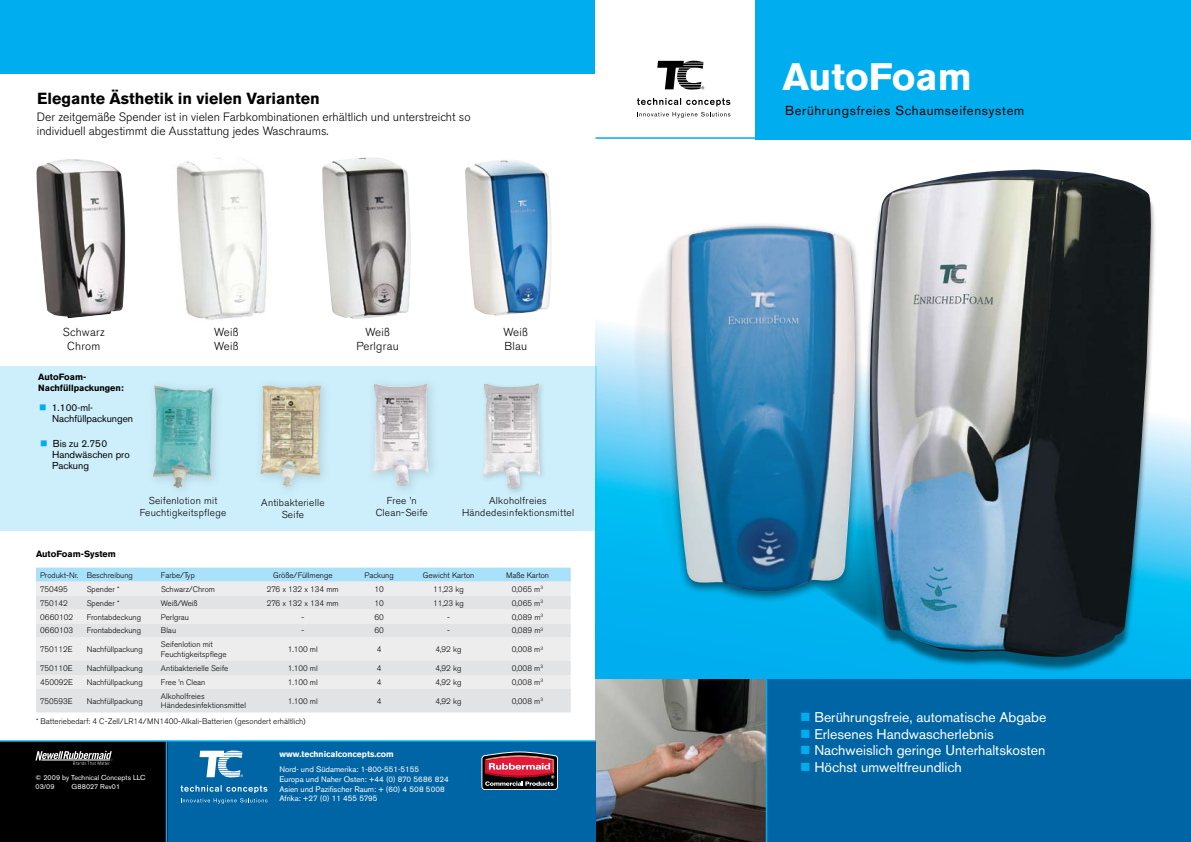
<style>
.page{position:relative;width:1191px;height:842px;background:#fff}
.page>*{position:absolute;margin:0;border:0;box-sizing:border-box;transform-origin:0 0}
.t1{font:700 38px "Akzidenz Grotesk BE";color:#fff}
.t2{font:700 16px "Akzidenz Grotesk BE";color:#000}
.t3{font:14px "Akzidenz Grotesk BE";color:#fff}
.t4{font:13px "Akzidenz Grotesk BE";letter-spacing:.055em;color:#000}
.t5{font:300 12px/14.4px "Akzidenz Grotesk BE";color:#000}
.t6{font:300 11.5px/13.8px "Akzidenz Grotesk BE";letter-spacing:.025em;color:#000;text-align:center}
.t7{font:300 10px/12px "Akzidenz Grotesk BE";letter-spacing:.025em;color:#000;text-align:center}
.t8{font:10px/11px "Akzidenz Grotesk BE";color:#000}
.t9{font:700 9px/10.8px "Akzidenz Grotesk BE";color:#000}
.t10{font:700 8.5px "Akzidenz Grotesk BE";color:#fff}
.t11{font:300 8px/9.6px "Akzidenz Grotesk BE";color:#000}
.t12{font:8px/9.6px "Akzidenz Grotesk BE";color:#fff}
.t13{font:7.1px/8.6px "Akzidenz Grotesk BE";color:#fff}
.s1{color:#00aeef}
</style>
<div class="page">
<img style="left:595px;top:679px;width:170px;height:163px">
<svg style="left:595px;top:169px;width:596px;height:510px"></svg>
<div style="left:662px;top:221px;width:200px;height:381px;background:#000;opacity:.6"></div>
<img style="left:671px;top:226px;width:189px;height:366px">
<div style="left:755px;top:0;width:436px;height:140px;background:#00aeef"></div>
<div style="left:766px;top:679px;width:425px;height:163px;background:#0065a4"></div>
<svg style="left:657px;top:61px;width:47px;height:29px"></svg>
<svg style="left:637px;top:112px;width:93px;height:6px"></svg>
<svg style="left:637px;top:98px;width:93px;height:8px"></svg>
<hr style="left:595px;top:137px;width:596px;height:2px;background:#00aeef">
<div style="left:864px;top:174px;width:292px;height:498px;background:#000;opacity:.5"></div>
<img style="left:869px;top:170px;width:282px;height:491px">
<svg style="left:808px;top:395px;width:80px;height:241px;background:#529cbb"></svg>
<hr style="left:765px;top:678px;width:2px;height:164px;background:#00aeef">
<svg style="left:632px;top:256px;width:57px;height:323px;background:#8cd3eb"></svg>
<div style="left:0;top:0;width:594px;height:74px;background:#00aeef"></div>
<div style="left:166px;top:741px;width:429px;height:101px;background:#0065a4"></div>
<div style="left:0;top:741px;width:167px;height:101px;background:#000"></div>
<svg style="left:35px;top:751px;width:77px;height:14px"></svg>
<hr style="left:0;top:740px;width:595px;height:2px;background:#00aeef">
<hr style="left:166px;top:741px;width:1px;height:101px;background:#00aeef">
<svg style="left:199px;top:751px;width:44px;height:27px"></svg>
<svg style="left:180px;top:785px;width:87px;height:19px"></svg>
<svg style="left:481px;top:752px;width:77px;height:38px;background:#85414d"></svg>
<div style="left:0;top:366px;width:596px;height:164px;background:#cdeffb"></div>
<img style="left:36px;top:159px;width:90px;height:159px">
<img style="left:465px;top:160px;width:87px;height:156px">
<img style="left:322px;top:157px;width:89px;height:162px">
<img style="left:176px;top:158px;width:91px;height:162px">
<div style="left:478px;top:379px;width:68px;height:116px;background:#000;opacity:.15"></div>
<img style="left:481px;top:383px;width:59px;height:106px">
<img style="left:153px;top:386px;width:61px;height:103px">
<img style="left:260px;top:385px;width:61px;height:103px">
<div style="left:363px;top:374px;width:76px;height:122px;background:#000;opacity:.15"></div>
<img style="left:371px;top:383px;width:57px;height:103px">
<svg style="left:36px;top:568px;width:535px;height:14px;background:#ade1f9"></svg>
<div style="left:36px;top:582px;width:535px;height:14px;background:#ededee"></div>
<svg style="left:36px;top:596px;width:535px;height:116px;background:#e6e7e8"></svg>
<hr style="left:596px;top:677px;width:595px;height:2px;background:#00aeef">
<h2 class="t2" style="left:37px;top:89px;width:284px">Elegante Ästhetik in vielen Varianten</h2>
<h3 class="t5" style="left:37px;top:110px;width:435px">Der zeitgemäße Spender ist in vielen Farbkombinationen erhältlich und unterstreicht so individuell abgestimmt die Ausstattung jedes Waschraums.</h3>
<h3 class="t6" style="left:63px;top:325px;width:43px">Schwarz<br>Chrom</h3>
<h3 class="t6" style="left:356px;top:325px;width:44px">Weiß<br>Perlgrau</h3>
<h3 class="t6" style="left:214px;top:325px;width:26px;text-align:left">Weiß<br>Weiß</h3>
<h3 class="t6" style="left:503px;top:325px;width:26px;text-align:left">Weiß<br>Blau</h3>
<p class="t9" style="left:38px;top:372px;width:87px">AutoFoam-<br>Nachfüllpackungen:</p>
<p class="t8" style="left:52px;top:402px;width:83px;text-indent:-13px"><span class="s1">■</span> 1.100-ml-<br>Nachfüllpackungen</p>
<p class="t8" style="left:52px;top:438px;width:79px;text-indent:-12px"><span class="s1">■</span> Bis zu 2.750<br>Handwäschen pro<br>Packung</p>
<p class="t7" style="left:140px;top:494px;width:88px">Seifenlotion mit<br>Feuchtigkeitspflege</p>
<p class="t7" style="left:261px;top:497px;width:65px">Antibakterielle<br>Seife</p>
<p class="t7" style="left:376px;top:495px;width:54px">Free ’n<br>Clean-Seife</p>
<p class="t7" style="left:462px;top:495px;width:114px">Alkoholfreies<br>Händedesinfektionsmittel</p>
<p class="t9" style="left:36px;top:548px;width:81px">AutoFoam-System</p>
<p class="t11" style="left:40px;top:570px;width:94px">Produkt-Nr. Beschreibung</p>
<p class="t11" style="left:161px;top:570px;width:35px">Farbe/Typ</p>
<p class="t11" style="left:273px;top:570px;width:61px">Größe/Füllmenge</p>
<p class="t11" style="left:364px;top:570px;width:31px">Packung</p>
<p class="t11" style="left:423px;top:570px;width:53px">Gewicht Karton</p>
<p class="t11" style="left:506px;top:570px;width:45px">Maße Karton</p>
<p class="t11" style="left:40px;top:584px;width:29px">750495</p>
<p class="t11" style="left:87px;top:584px;width:34px">Spender *</p>
<p class="t11" style="left:161px;top:584px;width:56px">Schwarz/Chrom</p>
<p class="t11" style="left:267px;top:584px;width:73px">276 x 132 x 134 mm</p>
<p class="t11" style="left:374px;top:584px;width:11px">10</p>
<p class="t11" style="left:433px;top:584px;width:32px">11,23 kg</p>
<p class="t11" style="left:512px;top:584px;width:33px">0,065 m<sup>3</sup></p>
<p class="t11" style="left:40px;top:598px;width:29px">750142</p>
<p class="t11" style="left:87px;top:598px;width:34px">Spender *</p>
<p class="t11" style="left:161px;top:598px;width:38px">Weiß/Weiß</p>
<p class="t11" style="left:267px;top:598px;width:73px">276 x 132 x 134 mm</p>
<p class="t11" style="left:374px;top:598px;width:11px">10</p>
<p class="t11" style="left:433px;top:598px;width:32px">11,23 kg</p>
<p class="t11" style="left:512px;top:598px;width:33px">0,065 m<sup>3</sup></p>
<p class="t11" style="left:40px;top:612px;width:35px">0660102</p>
<p class="t11" style="left:87px;top:612px;width:56px">Frontabdeckung</p>
<p class="t11" style="left:161px;top:612px;width:30px">Perlgrau</p>
<p class="t11" style="left:301px;top:612px;width:4px">-</p>
<p class="t11" style="left:374px;top:612px;width:11px">60</p>
<p class="t11" style="left:447px;top:612px;width:4px">-</p>
<p class="t11" style="left:512px;top:612px;width:33px">0,089 m<sup>3</sup></p>
<p class="t11" style="left:40px;top:626px;width:35px">0660103</p>
<p class="t11" style="left:87px;top:626px;width:56px">Frontabdeckung</p>
<p class="t11" style="left:161px;top:626px;width:17px">Blau</p>
<p class="t11" style="left:301px;top:626px;width:4px">-</p>
<p class="t11" style="left:374px;top:626px;width:11px">60</p>
<p class="t11" style="left:447px;top:626px;width:4px">-</p>
<p class="t11" style="left:512px;top:626px;width:33px">0,089 m<sup>3</sup></p>
<p class="t11" style="left:40px;top:645px;width:34px">750112E</p>
<p class="t11" style="left:87px;top:645px;width:58px">Nachfüllpackung</p>
<p class="t11" style="left:161px;top:640px;width:67px">Seifenlotion mit<br>Feuchtigkeitspflege</p>
<p class="t11" style="left:288px;top:645px;width:31px">1.100 ml</p>
<p class="t11" style="left:377px;top:645px;width:6px">4</p>
<p class="t11" style="left:435px;top:645px;width:27px">4,92 kg</p>
<p class="t11" style="left:512px;top:645px;width:33px">0,008 m<sup>3</sup></p>
<p class="t11" style="left:40px;top:663px;width:34px">750110E</p>
<p class="t11" style="left:87px;top:663px;width:58px">Nachfüllpackung</p>
<p class="t11" style="left:161px;top:663px;width:69px">Antibakterielle Seife</p>
<p class="t11" style="left:288px;top:663px;width:31px">1.100 ml</p>
<p class="t11" style="left:377px;top:663px;width:6px">4</p>
<p class="t11" style="left:435px;top:663px;width:27px">4,92 kg</p>
<p class="t11" style="left:512px;top:663px;width:33px">0,008 m<sup>3</sup></p>
<p class="t11" style="left:40px;top:677px;width:34px">450092E</p>
<p class="t11" style="left:87px;top:677px;width:58px">Nachfüllpackung</p>
<p class="t11" style="left:161px;top:677px;width:46px">Free ’n Clean</p>
<p class="t11" style="left:288px;top:677px;width:31px">1.100 ml</p>
<p class="t11" style="left:377px;top:677px;width:6px">4</p>
<p class="t11" style="left:435px;top:677px;width:27px">4,92 kg</p>
<p class="t11" style="left:512px;top:677px;width:33px">0,008 m<sup>3</sup></p>
<p class="t11" style="left:40px;top:696px;width:34px">750593E</p>
<p class="t11" style="left:87px;top:696px;width:58px">Nachfüllpackung</p>
<p class="t11" style="left:161px;top:691px;width:87px">Alkoholfreies<br>Händedesinfektionsmittel</p>
<p class="t11" style="left:288px;top:696px;width:31px">1.100 ml</p>
<p class="t11" style="left:377px;top:696px;width:6px">4</p>
<p class="t11" style="left:435px;top:696px;width:27px">4,92 kg</p>
<p class="t11" style="left:512px;top:696px;width:33px">0,008 m<sup>3</sup></p>
<p class="t11" style="left:36px;top:717px;width:271px">* Batteriebedarf: 4 C-Zell/LR14/MN1400-Alkali-Batterien (gesondert erhältlich)</p>
<p class="t13" style="left:36px;top:773px;width:111px">© 2009 by Technical Concepts LLC<br>03/09</p>
<p class="t13" style="left:72px;top:782px;width:50px">G88027 Rev01</p>
<p class="t10" style="left:279px;top:749px;width:116px">www.technicalconcepts.com</p>
<p class="t12" style="left:279px;top:765px;width:171px">Nord- und Südamerika: 1-800-551-5155<br>Europa und Naher Osten: +44 (0) 870 5686 824<br>Asien und Pazifischer Raum: + (60) 4 508 5008<br>Afrika: +27 (0) 11 455 5795</p>
<h1 class="t1" style="left:782px;top:55px;width:191px">AutoFoam</h1>
<h3 class="t4" style="left:785px;top:103px;width:241px">Berührungsfreies Schaumseifensystem</h3>
<h3 class="t3" style="left:800px;top:708px;width:248px"><span class="s1">■</span> Berührungsfreie, automatische Abgabe</h3>
<h3 class="t3" style="left:800px;top:725px;width:195px"><span class="s1">■</span> Erlesenes Handwascherlebnis</h3>
<h3 class="t3" style="left:800px;top:742px;width:247px"><span class="s1">■</span> Nachweislich geringe Unterhaltskosten</h3>
<h3 class="t3" style="left:800px;top:759px;width:163px"><span class="s1">■</span> Höchst umweltfreundlich</h3>
</div>
